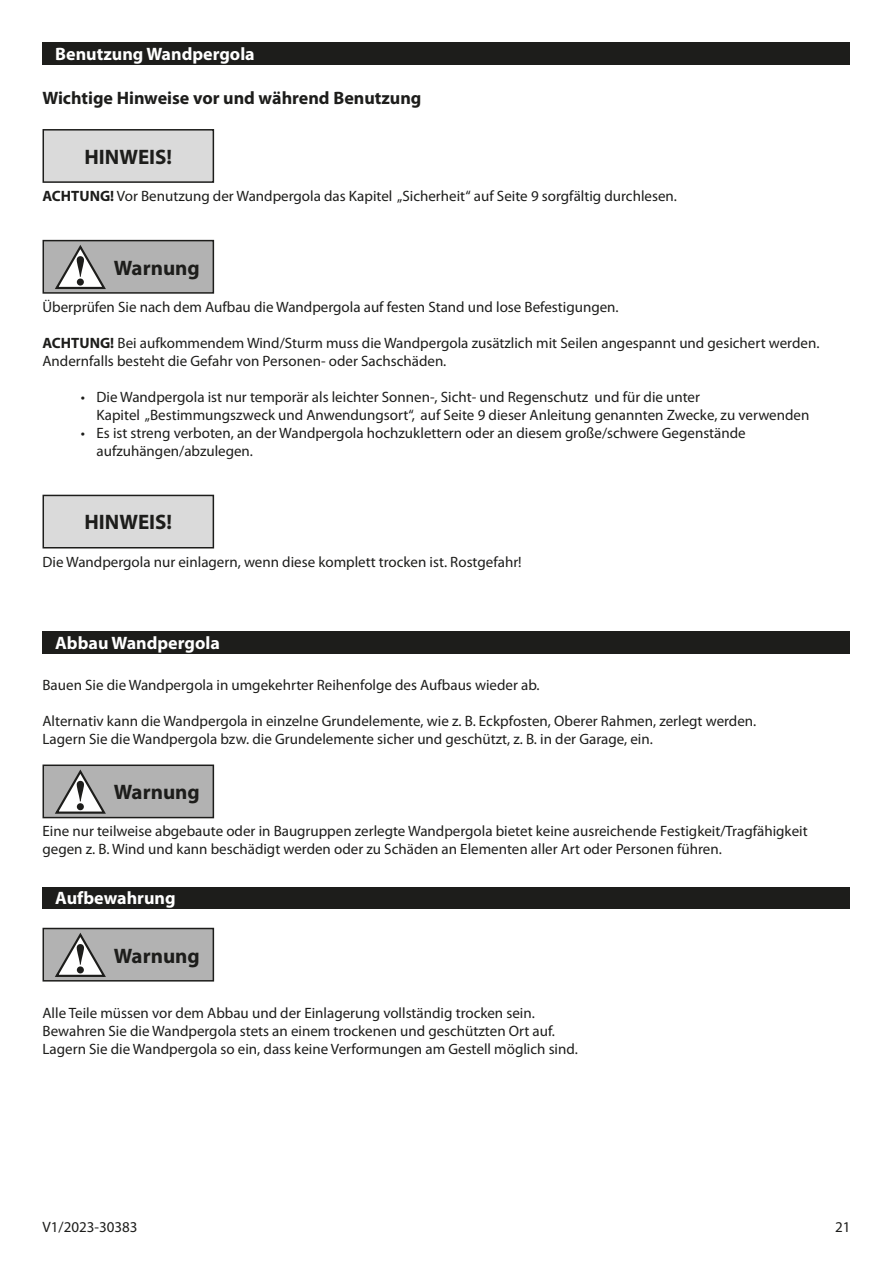
<style>
.page{position:relative;width:893px;height:1263px;background:#fff}
.page>*{position:absolute;margin:0;border:0;box-sizing:border-box;transform-origin:0 0}
.t1{font:700 21px "Myriad Pro";color:#1d1d1b}
.Montage_Bedienung_Ti{font:700 18px "Myriad Pro";color:#fff}
.Unterkapitel{font:700 18px "Myriad Pro";color:#1d1d1b}
.Fließtext{font:15px/18px "Myriad Pro";color:#1d1d1b}
.s1{font-weight:700}
</style>
<div class="page">
<div style="left:43px;top:43px;width:807px;height:17px;background:#1d1d1b"></div>
<div style="left:43px;top:47px;width:807px;height:18px;background:#1d1d1b"></div>
<div style="left:43px;top:130px;width:170px;height:52px;background:#dadada"></div>
<div style="left:43px;top:129px;width:171px;height:54px;border:2px solid #1d1d1b"></div>
<div style="left:43px;top:241px;width:170px;height:52px;background:#b2b2b2"></div>
<div style="left:43px;top:240px;width:171px;height:54px;border:2px solid #1d1d1b"></div>
<svg style="left:55px;top:245px;width:51px;height:44px"></svg>
<div style="left:43px;top:495px;width:170px;height:53px;background:#dadada"></div>
<div style="left:43px;top:495px;width:171px;height:53px;border:2px solid #1d1d1b"></div>
<div style="left:43px;top:631px;width:807px;height:18px;background:#1d1d1b"></div>
<div style="left:43px;top:636px;width:807px;height:18px;background:#1d1d1b"></div>
<div style="left:43px;top:765px;width:170px;height:52px;background:#b2b2b2"></div>
<div style="left:43px;top:764px;width:171px;height:54px;border:2px solid #1d1d1b"></div>
<svg style="left:55px;top:769px;width:51px;height:45px"></svg>
<div style="left:43px;top:887px;width:807px;height:17px;background:#1d1d1b"></div>
<div style="left:43px;top:891px;width:807px;height:18px;background:#1d1d1b"></div>
<div style="left:43px;top:928px;width:170px;height:53px;background:#b2b2b2"></div>
<div style="left:43px;top:928px;width:171px;height:53px;border:2px solid #1d1d1b"></div>
<svg style="left:54px;top:933px;width:54px;height:46px"></svg>
<p class="Montage_Bedienung_Ti" style="left:55px;top:42px;width:201px">Benutzung Wandpergola</p>
<p class="Unterkapitel" style="left:43px;top:86px;width:380px">Wichtige Hinweise vor und während Benutzung</p>
<p class="t1" style="left:84px;top:143px;width:89px">HINWEIS!</p>
<p class="Fließtext" style="left:43px;top:187px;width:636px"><span class="s1">ACHTUNG!</span> Vor Benutzung der Wandpergola das Kapitel „Sicherheit“ auf Seite 9 sorgfältig durchlesen.</p>
<p class="t1" style="left:114px;top:254px;width:87px">Warnung</p>
<p class="Fließtext" style="left:43px;top:297px;width:578px">Überprüfen Sie nach dem Aufbau die Wandpergola auf festen Stand und lose Befestigungen.</p>
<p class="Fließtext" style="left:43px;top:333px;width:778px"><span class="s1">ACHTUNG!</span> Bei aufkommendem Wind/Sturm muss die Wandpergola zusätzlich mit Seilen angespannt und gesichert werden.</p>
<p class="Fließtext" style="left:43px;top:351px;width:405px">Andernfalls besteht die Gefahr von Personen- oder Sachschäden.</p>
<p class="Fließtext" style="left:97px;top:387px;width:714px;text-indent:-16px">• Die Wandpergola ist nur temporär als leichter Sonnen-, Sicht- und Regenschutz und für die unter<br>Kapitel „Bestimmungszweck und Anwendungsort“, auf Seite 9 dieser Anleitung genannten Zwecke, zu verwenden</p>
<p class="Fließtext" style="left:97px;top:423px;width:651px;text-indent:-16px">• Es ist streng verboten, an der Wandpergola hochzuklettern oder an diesem große/schwere Gegenstände aufzuhängen/abzulegen.</p>
<p class="t1" style="left:84px;top:509px;width:89px">HINWEIS!</p>
<p class="Fließtext" style="left:43px;top:552px;width:481px">Die Wandpergola nur einlagern, wenn diese komplett trocken ist. Rostgefahr!</p>
<p class="Montage_Bedienung_Ti" style="left:55px;top:631px;width:166px">Abbau Wandpergola</p>
<p class="Fließtext" style="left:43px;top:675px;width:499px">Bauen Sie die Wandpergola in umgekehrter Reihenfolge des Aufbaus wieder ab.</p>
<p class="Fließtext" style="left:43px;top:711px;width:715px">Alternativ kann die Wandpergola in einzelne Grundelemente, wie z. B. Eckpfosten, Oberer Rahmen, zerlegt werden.</p>
<p class="Fließtext" style="left:43px;top:729px;width:612px">Lagern Sie die Wandpergola bzw. die Grundelemente sicher und geschützt, z. B. in der Garage, ein.</p>
<p class="t1" style="left:114px;top:778px;width:87px">Warnung</p>
<p class="Fließtext" style="left:43px;top:822px;width:767px">Eine nur teilweise abgebaute oder in Baugruppen zerlegte Wandpergola bietet keine ausreichende Festigkeit/Tragfähigkeit gegen z. B. Wind und kann beschädigt werden oder zu Schäden an Elementen aller Art oder Personen führen.</p>
<p class="Montage_Bedienung_Ti" style="left:55px;top:886px;width:122px">Aufbewahrung</p>
<p class="t1" style="left:114px;top:942px;width:87px">Warnung</p>
<p class="Fließtext" style="left:43px;top:1003px;width:514px">Alle Teile müssen vor dem Abbau und der Einlagerung vollständig trocken sein.<br>Bewahren Sie die Wandpergola stets an einem trockenen und geschützten Ort auf.</p>
<p class="Fließtext" style="left:43px;top:1039px;width:537px">Lagern Sie die Wandpergola so ein, dass keine Verformungen am Gestell möglich sind.</p>
<p class="Fließtext" style="left:43px;top:1217px;width:96px">V1/2023-30383</p>
<p class="Fließtext" style="left:835px;top:1217px;width:17px">21</p>
</div>
